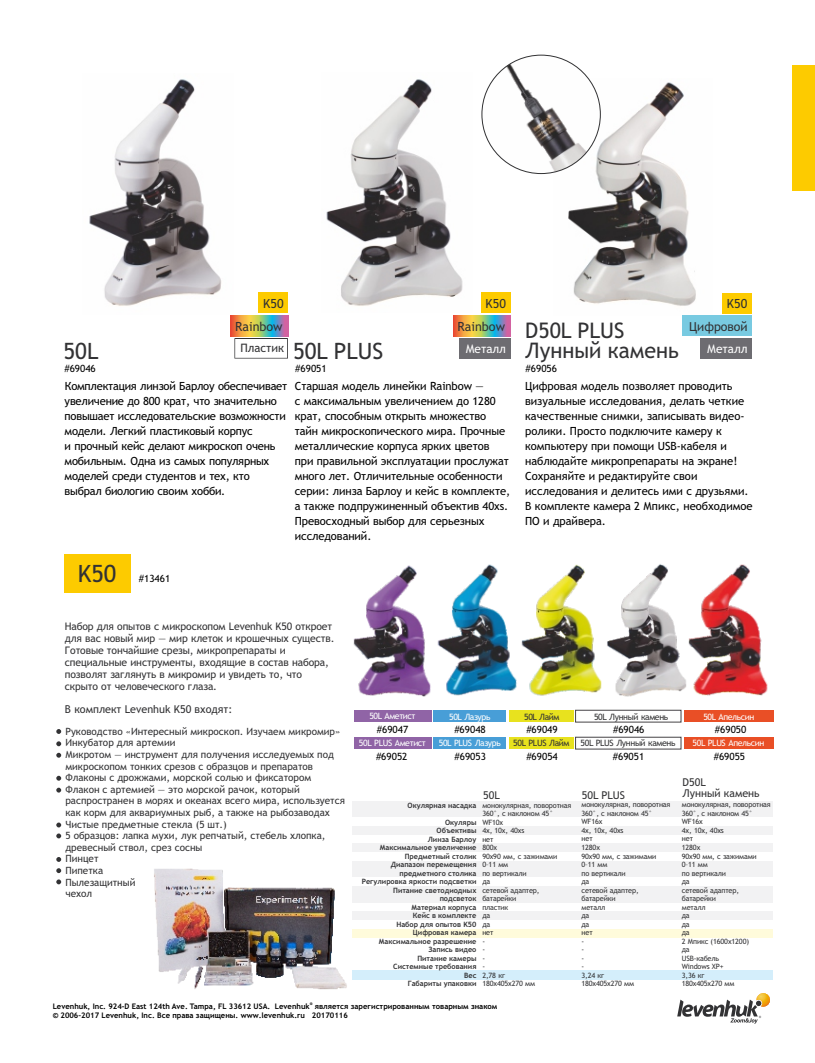
<style>
.page{position:relative;width:815px;height:1063px;background:#fff}
.page>*{position:absolute;margin:0;border:0;box-sizing:border-box;transform-origin:0 0}
.t1{font:23.88px "Trebuchet MS";color:#323234}
.t2{font:22.5px "Trebuchet MS";color:#323234}
.t3{font:21.5px/20.4px "Trebuchet MS";color:#323234}
.t4{font:12.5px "Trebuchet MS";color:#323234}
.t5{font:12.38px "Trebuchet MS";color:#323234}
.t6{font:11.88px "Trebuchet MS";color:#fefefe}
.t7{font:11.62px "Trebuchet MS";color:#323234}
.t8{font:11.25px/15px "Trebuchet MS";letter-spacing:-.005em;color:#000}
.t9{font:10.88px "Trebuchet MS";color:#323234}
.t10{font:10.75px/10.1px "Trebuchet MS";color:#323234}
.t11{font:10.38px/12.1px "Trebuchet MS";letter-spacing:-.01em;color:#323234}
.t12{font:10px/11.6px "Trebuchet MS";color:#323234}
.t13{font:10px "Trebuchet MS";color:#000}
.t14{font:8.75px "Trebuchet MS";letter-spacing:-.04em;color:#fefefe}
.t15{font:8.75px "Trebuchet MS";letter-spacing:-.04em;color:#323234}
.t16{font:700 7.62px/9.4px "Trebuchet MS";color:#000}
.t17{font:7.38px/8.5px "Trebuchet MS";letter-spacing:-.02em;color:#323234}
.t18{font:700 7.38px/8.5px "Trebuchet MS";color:#323234;text-align:right}
.t19{font:700 3.88px "Trebuchet MS";color:#000}
</style>
<div class="page">
<img style="left:568px;top:82px;width:128px;height:224px">
<img style="left:326px;top:79px;width:137px;height:227px">
<img style="left:89px;top:79px;width:133px;height:227px">
<div style="left:65px;top:555px;width:66px;height:38px;background:#fdcb00"></div>
<img style="left:482px;top:60px;width:118px;height:113px">
<div style="left:793px;top:66px;width:22px;height:125px;background:#fdcb00"></div>
<img style="left:353px;top:564px;width:334px;height:133px">
<img style="left:688px;top:564px;width:80px;height:132px">
<svg style="left:677px;top:993px;width:93px;height:31px"></svg>
<div style="left:354px;top:710px;width:77px;height:12px;background:#9064a6"></div>
<div style="left:354px;top:737px;width:77px;height:12px;background:#9064a6"></div>
<div style="left:434px;top:710px;width:72px;height:12px;background:#489ed7"></div>
<div style="left:434px;top:737px;width:72px;height:12px;background:#489ed7"></div>
<div style="left:509px;top:710px;width:65px;height:12px;background:#e8e21e"></div>
<div style="left:509px;top:737px;width:65px;height:12px;background:#e8e21e"></div>
<svg style="left:575px;top:710px;width:106px;height:12px"></svg>
<svg style="left:575px;top:737px;width:106px;height:12px"></svg>
<div style="left:684px;top:710px;width:90px;height:12px;background:#e94f26"></div>
<div style="left:684px;top:737px;width:90px;height:12px;background:#e94f26"></div>
<svg style="left:231px;top:316px;width:57px;height:20px"></svg>
<div style="left:259px;top:293px;width:29px;height:20px;background:#fdcb00"></div>
<svg style="left:234px;top:338px;width:54px;height:21px"></svg>
<svg style="left:453px;top:316px;width:57px;height:20px"></svg>
<div style="left:481px;top:293px;width:29px;height:20px;background:#fdcb00"></div>
<div style="left:459px;top:338px;width:51px;height:20px;background:#6d6c71"></div>
<div style="left:683px;top:316px;width:69px;height:20px;background:#78cae1"></div>
<div style="left:723px;top:293px;width:29px;height:20px;background:#fdcb00"></div>
<div style="left:701px;top:338px;width:51px;height:20px;background:#6d6c71"></div>
<div style="left:352px;top:862px;width:421px;height:15px;background:#f2f2f3"></div>
<div style="left:352px;top:929px;width:421px;height:8px;background:#fffbdb"></div>
<div style="left:352px;top:801px;width:421px;height:16px;background:#f2f2f3"></div>
<div style="left:352px;top:844px;width:421px;height:8px;background:#f2f2f3"></div>
<div style="left:352px;top:826px;width:421px;height:9px;background:#f2f2f3"></div>
<div style="left:352px;top:911px;width:421px;height:9px;background:#f2f2f3"></div>
<div style="left:352px;top:886px;width:421px;height:17px;background:#f2f2f3"></div>
<div style="left:352px;top:970px;width:421px;height:10px;background:#d4eefb"></div>
<img style="left:154px;top:868px;width:193px;height:122px">
<svg style="left:56px;top:729px;width:5px;height:5px"></svg>
<svg style="left:56px;top:741px;width:5px;height:5px"></svg>
<svg style="left:56px;top:753px;width:5px;height:5px"></svg>
<svg style="left:56px;top:776px;width:5px;height:5px"></svg>
<svg style="left:56px;top:788px;width:5px;height:5px"></svg>
<svg style="left:56px;top:857px;width:5px;height:5px"></svg>
<svg style="left:56px;top:823px;width:5px;height:4px"></svg>
<svg style="left:56px;top:879px;width:5px;height:5px"></svg>
<svg style="left:56px;top:868px;width:5px;height:5px"></svg>
<svg style="left:56px;top:834px;width:5px;height:4px"></svg>
<h2 class="t2" style="left:63px;top:342px;width:36px">50L</h2>
<p class="t4" style="left:263px;top:299px;width:22px">K50</p>
<p class="t7" style="left:240px;top:344px;width:45px">Пластик</p>
<p class="t4" style="left:235px;top:322px;width:49px">Rainbow</p>
<h2 class="t2" style="left:293px;top:342px;width:92px">50L PLUS</h2>
<p class="t13" style="left:64px;top:365px;width:33px">#69046</p>
<p class="t13" style="left:295px;top:364px;width:33px">#69051</p>
<p class="t4" style="left:486px;top:299px;width:22px">K50</p>
<p class="t6" style="left:466px;top:344px;width:42px">Металл</p>
<p class="t4" style="left:458px;top:322px;width:49px">Rainbow</p>
<p class="t8" style="left:65px;top:380px;width:224px">Комплектация линзой Барлоу обеспечивает увеличение до 800 крат, что значительно повышает исследовательские возможности модели. Легкий пластиковый корпус<br>и прочный кейс делают микроскоп очень мобильным. Одна из самых популярных моделей среди студентов и тех, кто выбрал биологию своим хобби.</p>
<p class="t8" style="left:295px;top:380px;width:217px">Старшая модель линейки Rainbow —<br>с максимальным увеличением до 1280 крат, способным открыть множество тайн микроскопического мира. Прочные металлические корпуса ярких цветов при правильной эксплуатации прослужат много лет. Отличительные особенности серии: линза Барлоу и кейс в комплекте, а также подпружиненный объектив 40xs.<br>Превосходный выбор для серьезных исследований.</p>
<h1 class="t1" style="left:78px;top:565px;width:40px">K50</h1>
<p class="t11" style="left:65px;top:621px;width:271px">Набор для опытов с микроскопом Levenhuk K50 откроет для вас новый мир — мир клеток и крошечных существ.<br>Готовые тончайшие срезы, микропрепараты и специальные инструменты, входящие в состав набора, позволят заглянуть в микромир и увидеть то, что скрыто от человеческого глаза.</p>
<p class="t13" style="left:139px;top:575px;width:33px">#13461</p>
<p class="t4" style="left:727px;top:299px;width:22px">K50</p>
<p class="t5" style="left:689px;top:322px;width:60px">Цифровой</p>
<p class="t6" style="left:707px;top:344px;width:42px">Металл</p>
<h3 class="t3" style="left:525px;top:322px;width:155px">D50L PLUS<br>Лунный камень</h3>
<p class="t13" style="left:526px;top:364px;width:33px">#69056</p>
<p class="t8" style="left:525px;top:380px;width:229px">Цифровая модель позволяет проводить визуальные исследования, делать четкие качественные снимки, записывать видео&shy;ролики. Просто подключите камеру к компьютеру при помощи USB-кабеля и наблюдайте микропрепараты на экране!<br>Сохраняйте и редактируйте свои исследования и делитесь ими с друзьями.<br>В комплекте камера 2 Мпикс, необходимое ПО и драйвера.</p>
<p class="t9" style="left:65px;top:705px;width:169px">В комплект Levenhuk K50 входят:</p>
<p class="t12" style="left:65px;top:726px;width:281px">Руководство «Интересный микроскоп. Изучаем микромир» Инкубатор для артемии<br>Микротом — инструмент для получения исследуемых под микроскопом тонких срезов с образцов и препаратов Флаконы с дрожжами, морской солью и фиксатором Флакон с артемией — это морской рачок, который распространен в морях и океанах всего мира, используется как корм для аквариумных рыб, а также на рыбозаводах Чистые предметные стекла (5 шт.)<br>5 образцов: лапка мухи, лук репчатый, стебель хлопка, древесный ствол, срез сосны<br>Пинцет<br>Пипетка<br>Пылезащитный<br>чехол</p>
<p class="t14" style="left:369px;top:713px;width:48px">50L Аметист</p>
<p class="t13" style="left:377px;top:726px;width:33px">#69047</p>
<p class="t14" style="left:359px;top:740px;width:68px">50L PLUS Аметист</p>
<p class="t13" style="left:376px;top:753px;width:33px">#69052</p>
<p class="t14" style="left:449px;top:713px;width:43px">50L Лазурь</p>
<p class="t13" style="left:454px;top:726px;width:33px">#69048</p>
<p class="t14" style="left:439px;top:740px;width:64px">50L PLUS Лазурь</p>
<p class="t13" style="left:455px;top:753px;width:33px">#69053</p>
<p class="t15" style="left:524px;top:713px;width:37px">50L Лайм</p>
<p class="t13" style="left:526px;top:726px;width:33px">#69049</p>
<p class="t15" style="left:513px;top:740px;width:58px">50L PLUS Лайм</p>
<p class="t13" style="left:526px;top:753px;width:33px">#69054</p>
<p class="t15" style="left:594px;top:713px;width:76px">50L Лунный камень</p>
<p class="t13" style="left:613px;top:726px;width:33px">#69046</p>
<p class="t15" style="left:581px;top:740px;width:96px">50L PLUS Лунный камень</p>
<p class="t13" style="left:613px;top:753px;width:33px">#69051</p>
<p class="t14" style="left:703px;top:713px;width:52px">50L Апельсин</p>
<p class="t13" style="left:715px;top:726px;width:33px">#69050</p>
<p class="t14" style="left:693px;top:740px;width:73px">50L PLUS Апельсин</p>
<p class="t13" style="left:714px;top:753px;width:33px">#69055</p>
<p class="t10" style="left:683px;top:778px;width:79px">D50L<br>Лунный камень</p>
<p class="t10" style="left:483px;top:791px;width:18px">50L</p>
<p class="t10" style="left:582px;top:791px;width:45px">50L PLUS</p>
<p class="t17" style="left:581px;top:801px;width:90px">монокулярная, поворотная<br>360°, с наклоном 45°<br>WF16x<br>4х, 10х, 40хs<br>нет<br>1280x<br>90x90 мм, с зажимами<br>0–11 мм<br>по вертикали<br>да<br>сетевой адаптер, батарейки<br>металл<br>да<br>да<br>нет<br>-<br>-<br>-<br>-<br>3,24 кг<br>180x405x270 мм</p>
<p class="t17" style="left:682px;top:801px;width:90px">монокулярная, поворотная<br>360°, с наклоном 45°<br>WF16x<br>4х, 10х, 40хs<br>нет<br>1280x<br>90x90 мм, с зажимами<br>0–11 мм<br>по вертикали<br>да<br>сетевой адаптер, батарейки<br>металл<br>да<br>да<br>да<br>2 Мпикс (1600x1200)<br>да<br>USB-кабель<br>Windows XP+<br>3,36 кг<br>180x405x270 мм</p>
<p class="t18" style="left:408px;top:801px;width:70px">Окулярная насадка</p>
<p class="t18" style="left:362px;top:818px;width:116px">Окуляры<br>Объективы<br>Линза Барлоу<br>Максимальное увеличение<br>Предметный столик<br>Диапазон перемещения предметного столика<br>Регулировка яркости подсветки<br>Питание светодиодных подсветок<br>Материал корпуса<br>Кейс в комплекте<br>Набор для опытов K50<br>Цифровая камера<br>Максимальное разрешение<br>Запись видео<br>Питание камеры<br>Системные требования<br>Вес<br>Габариты упаковки</p>
<p class="t17" style="left:482px;top:801px;width:90px">монокулярная, поворотная<br>360°, с наклоном 45°<br>WF10x<br>4х, 10х, 40хs<br>нет<br>800x<br>90x90 мм, с зажимами<br>0–11 мм<br>по вертикали<br>да<br>сетевой адаптер, батарейки<br>пластик<br>да<br>да<br>нет<br>-<br>-<br>-<br>-<br>2,78 кг<br>180x405x270 мм</p>
<p class="t19" style="left:310px;top:1002px;width:4px">®</p>
<p class="t16" style="left:53px;top:1002px;width:446px">Levenhuk, Inc. 924-D East 124th Ave. Tampa, FL 33612 USA. Levenhuk является зарегистрированным товарным знаком © 2006–2017 Levenhuk, Inc. Все права защищены. www.levenhuk.ru 20170116</p>
</div>
